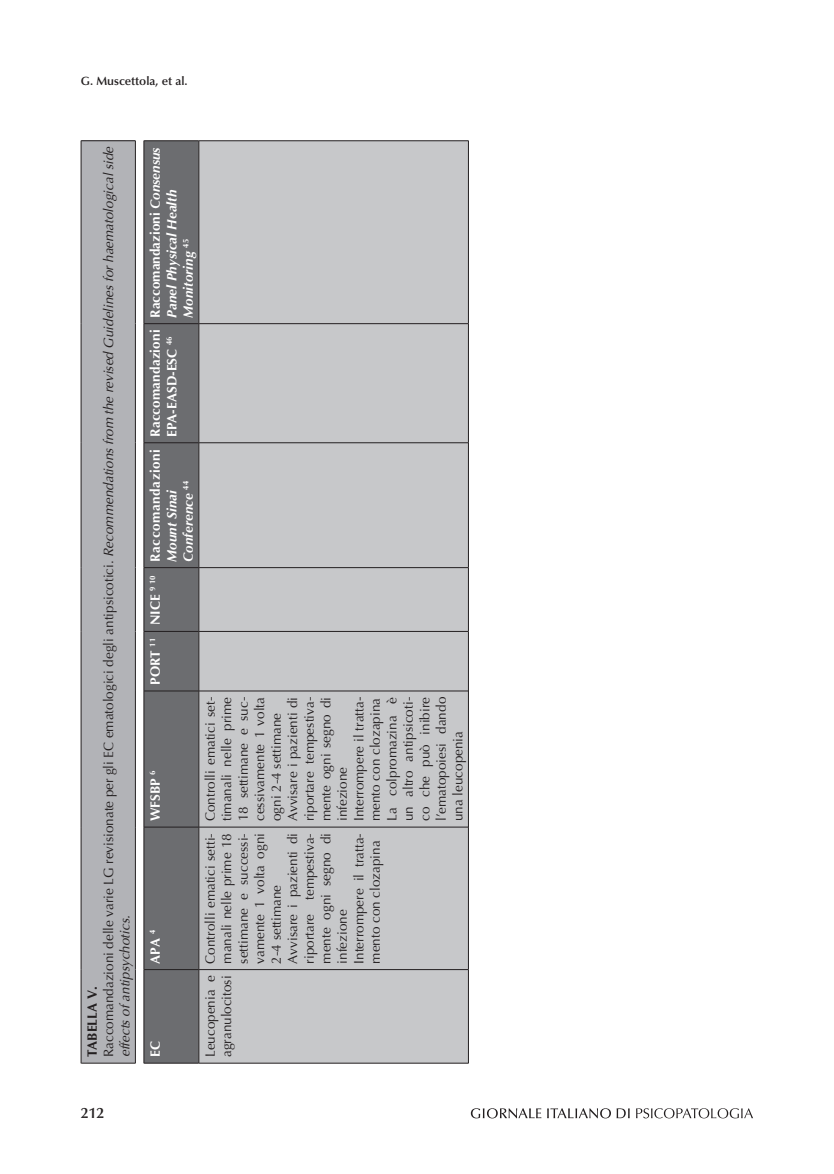
<style>
.page{position:relative;width:834px;height:1174px;background:#fff}
.page>*{position:absolute;margin:0;border:0;box-sizing:border-box;transform-origin:0 0}
.t1{font:600 15px "Optima LT Std";color:#231f20}
.t2{font:13.5px/16.5px "Optima LT Std";color:#231f20}
.t3{font:italic 13.5px/16.2px "Optima LT Std";color:#231f20}
.t4{font:italic 700 13.5px/16.5px "Optima LT Std";color:#fff}
.t5{font:700 13.5px/16.5px "Optima LT Std";letter-spacing:.04em;color:#fff}
.t6{font:700 13.5px/16.5px "Optima LT Std";letter-spacing:.01em;color:#fff}
.t7{font:600 12px "Optima LT Std";color:#231f20}
.s1{font-weight:700;font-style:normal}
.s2{font-style:normal}
.s3{font-style:italic}
</style>
<div class="page">
<svg style="left:471px;top:1108px;width:282px;height:10px"></svg>
<div style="left:81px;top:141px;width:54px;height:922px;background:#b2b3b7"></div>
<div style="left:145px;top:141px;width:53px;height:922px;background:#6c6d70"></div>
<div style="left:199px;top:141px;width:269px;height:922px;background:#c7c8ca"></div>
<hr style="left:81px;top:969px;width:1px;height:94px;background:#231f20">
<hr style="left:81px;top:1063px;width:54px;height:1px;background:#231f20">
<hr style="left:81px;top:827px;width:1px;height:142px;background:#231f20">
<hr style="left:81px;top:691px;width:1px;height:136px;background:#231f20">
<hr style="left:81px;top:631px;width:1px;height:60px;background:#231f20">
<hr style="left:81px;top:567px;width:1px;height:64px;background:#231f20">
<hr style="left:81px;top:443px;width:1px;height:124px;background:#231f20">
<hr style="left:81px;top:324px;width:1px;height:119px;background:#231f20">
<hr style="left:81px;top:140px;width:1px;height:184px;background:#231f20">
<hr style="left:81px;top:140px;width:54px;height:1px;background:#231f20">
<hr style="left:135px;top:969px;width:1px;height:94px;background:#231f20">
<hr style="left:135px;top:827px;width:1px;height:142px;background:#231f20">
<hr style="left:135px;top:691px;width:1px;height:136px;background:#231f20">
<hr style="left:135px;top:631px;width:1px;height:60px;background:#231f20">
<hr style="left:135px;top:567px;width:1px;height:64px;background:#231f20">
<hr style="left:135px;top:443px;width:1px;height:124px;background:#231f20">
<hr style="left:135px;top:324px;width:1px;height:119px;background:#231f20">
<hr style="left:135px;top:140px;width:1px;height:184px;background:#231f20">
<hr style="left:144px;top:969px;width:1px;height:94px;background:#231f20">
<hr style="left:144px;top:1063px;width:54px;height:1px;background:#231f20">
<hr style="left:144px;top:827px;width:1px;height:142px;background:#231f20">
<hr style="left:144px;top:969px;width:54px;height:1px;background:#231f20">
<hr style="left:144px;top:691px;width:1px;height:136px;background:#231f20">
<hr style="left:144px;top:827px;width:54px;height:1px;background:#231f20">
<hr style="left:144px;top:631px;width:1px;height:60px;background:#231f20">
<hr style="left:144px;top:690px;width:54px;height:1px;background:#231f20">
<hr style="left:144px;top:567px;width:1px;height:64px;background:#231f20">
<hr style="left:144px;top:631px;width:54px;height:1px;background:#231f20">
<hr style="left:144px;top:443px;width:1px;height:124px;background:#231f20">
<hr style="left:144px;top:567px;width:54px;height:1px;background:#231f20">
<hr style="left:144px;top:324px;width:1px;height:119px;background:#231f20">
<hr style="left:144px;top:442px;width:54px;height:1px;background:#231f20">
<hr style="left:144px;top:140px;width:1px;height:184px;background:#231f20">
<hr style="left:144px;top:323px;width:54px;height:1px;background:#231f20">
<hr style="left:144px;top:140px;width:54px;height:1px;background:#231f20">
<hr style="left:198px;top:969px;width:1px;height:94px;background:#231f20">
<hr style="left:199px;top:1063px;width:269px;height:1px;background:#231f20">
<hr style="left:198px;top:827px;width:1px;height:142px;background:#231f20">
<hr style="left:199px;top:969px;width:269px;height:1px;background:#231f20">
<hr style="left:198px;top:691px;width:1px;height:136px;background:#231f20">
<hr style="left:199px;top:827px;width:269px;height:1px;background:#231f20">
<hr style="left:198px;top:631px;width:1px;height:60px;background:#231f20">
<hr style="left:199px;top:690px;width:269px;height:1px;background:#231f20">
<hr style="left:198px;top:567px;width:1px;height:64px;background:#231f20">
<hr style="left:199px;top:631px;width:269px;height:1px;background:#231f20">
<hr style="left:198px;top:443px;width:1px;height:124px;background:#231f20">
<hr style="left:199px;top:567px;width:269px;height:1px;background:#231f20">
<hr style="left:198px;top:324px;width:1px;height:119px;background:#231f20">
<hr style="left:199px;top:442px;width:269px;height:1px;background:#231f20">
<hr style="left:198px;top:140px;width:1px;height:184px;background:#231f20">
<hr style="left:199px;top:323px;width:269px;height:1px;background:#231f20">
<hr style="left:199px;top:140px;width:269px;height:1px;background:#231f20">
<hr style="left:468px;top:969px;width:1px;height:94px;background:#231f20">
<hr style="left:468px;top:827px;width:1px;height:142px;background:#231f20">
<hr style="left:468px;top:691px;width:1px;height:136px;background:#231f20">
<hr style="left:468px;top:631px;width:1px;height:60px;background:#231f20">
<hr style="left:468px;top:567px;width:1px;height:64px;background:#231f20">
<hr style="left:468px;top:443px;width:1px;height:124px;background:#231f20">
<hr style="left:468px;top:324px;width:1px;height:119px;background:#231f20">
<hr style="left:468px;top:140px;width:1px;height:184px;background:#231f20">
<p class="t7" style="left:81px;top:74px;width:108px">G. Muscettola, et al.</p>
<p class="t3" style="left:84px;top:1057px;width:915px;rotate:-90deg"><span class="s1">TABELLA V.<br></span><span class="s2">Raccomandazioni delle varie LG revisionate per gli EC ematologici degli antipsicotici.</span> Recommendationsfrom the revised Guidelinesforhaematologicalside effectsofantipsychotics.</p>
<p class="t4" style="left:147px;top:318px;width:172px;rotate:-90deg"><span class="s2">Raccomandazioni</span> Consensus<br>Panel Physical Health<br>Monitoring <sup>45</sup></p>
<p class="t6" style="left:147px;top:437px;width:109px;rotate:-90deg">Raccomandazioni<br>EPA-EASD-ESC <sup>46</sup></p>
<p class="t5" style="left:147px;top:561px;width:114px;text-indent:-123px;rotate:-90deg">PORT <sup>11</sup> NICE <sup>9</sup> <sup>10</sup> Raccomandazioni<br><span class="s3">Mount Sinai<br>Conference</span> <sup>44</sup></p>
<p class="t6" style="left:147px;top:821px;width:52px;rotate:-90deg">WFSBP <sup>6</sup></p>
<p class="t6" style="left:147px;top:963px;width:35px;rotate:-90deg">APA <sup>4</sup></p>
<p class="t6" style="left:147px;top:1057px;width:17px;rotate:-90deg">EC</p>
<p class="t2" style="left:202px;top:821px;width:126px;rotate:-90deg">Controlli ematici set&shy;timanali nelle prime<br>18 settimane e suc&shy;cessivamente 1 volta ogni 2-4 settimane<br>Avvisare i pazienti di riportare tempestiva&shy;mente ogni segno di infezione<br>Interrompere il tratta&shy;mento con clozapina<br>La colpromazina è un altro antipsicoti&shy;co che può inibire l’ematopoiesi dando una leucopenia</p>
<p class="t2" style="left:202px;top:963px;width:132px;rotate:-90deg">Controlli ematici setti&shy;manali nelle prime 18 settimane e successi&shy;vamente 1 volta ogni<br>2-4 settimane<br>Avvisare i pazienti di riportare tempestiva&shy;mente ogni segno di infezione<br>Interrompere il tratta&shy;mento con clozapina</p>
<p class="t2" style="left:202px;top:1057px;width:83px;rotate:-90deg">Leucopenia e agranulocitosi</p>
<p class="t1" style="left:81px;top:1104px;width:25px">212</p>
</div>
